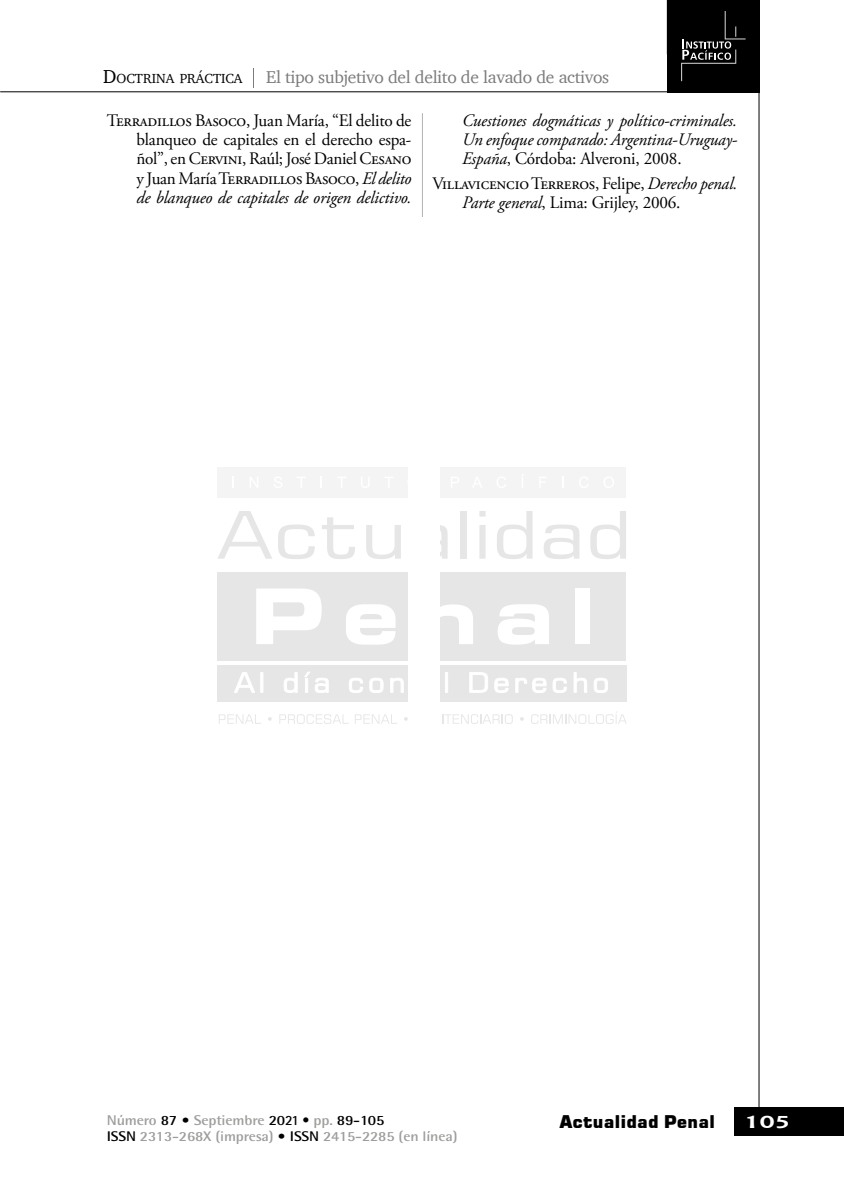
<style>
.page{position:relative;width:844px;height:1191px;background:#fff}
.page>*{position:absolute;margin:0;border:0;box-sizing:border-box;transform-origin:0 0}
.t1{font:17.5px/19.2px "Adobe Garamond Pro";letter-spacing:-.015em;color:#000;text-align:justify}
.t2{font:italic 17.5px/19.2px "Adobe Garamond Pro";letter-spacing:-.01em;color:#000;text-align:justify}
.t3{font:17.5px "Charter";letter-spacing:-.02em;color:#7c7b7b}
.t4{font:17.5px "Square 721 Blk";color:#000}
.t5{font:700 17.5px "Chianti BT";color:#fff;scale:1.45 1}
.t6{font:700 14.17px "Rotis Semi Sans Std";letter-spacing:-.01em;color:#9d9d9c;scale:1.1 1}
.t7{font:700 14px "Rotis Semi Sans Std";letter-spacing:-.01em;color:#9d9d9c;scale:1.1 1}
.t8{font:13.47px "Charter";color:#000}
.s1{font-size:19.25px}
.s2{font-style:italic}
.s3{font-style:normal}
.s4{color:#000}
.s5{font-family:"Rotis Sans Serif Std";color:#000}
</style>
<div class="page">
<div style="left:734px;top:1107px;width:109px;height:29px;background:#000"></div>
<hr style="left:758px;top:92px;width:1px;height:1015px;background:#000">
<hr style="left:0;top:91px;width:759px;height:1px;background:#000">
<div style="left:667px;top:0;width:92px;height:92px;background:#000"></div>
<svg style="left:681px;top:11px;width:65px;height:70px"></svg>
<hr style="left:422px;top:113px;width:1px;height:963px;background:#b3b2b2">
<svg style="left:253px;top:68px;width:1px;height:20px"></svg>
<svg style="left:219px;top:714px;width:42px;height:10px"></svg>
<svg style="left:268px;top:717px;width:4px;height:4px"></svg>
<svg style="left:279px;top:714px;width:118px;height:10px"></svg>
<svg style="left:442px;top:714px;width:70px;height:10px"></svg>
<svg style="left:531px;top:712px;width:95px;height:12px"></svg>
<svg style="left:218px;top:511px;width:54px;height:47px"></svg>
<svg style="left:278px;top:524px;width:37px;height:35px"></svg>
<svg style="left:322px;top:517px;width:33px;height:42px"></svg>
<svg style="left:366px;top:525px;width:35px;height:34px"></svg>
<svg style="left:440px;top:525px;width:7px;height:34px"></svg>
<div style="left:460px;top:511px;width:6px;height:47px;background:#e6e6e6"></div>
<svg style="left:479px;top:511px;width:6px;height:47px"></svg>
<svg style="left:497px;top:511px;width:35px;height:48px"></svg>
<svg style="left:544px;top:524px;width:35px;height:35px"></svg>
<svg style="left:590px;top:511px;width:36px;height:48px"></svg>
<div style="left:217px;top:573px;width:409px;height:88px;background:#e6e6e6"></div>
<div style="left:217px;top:467px;width:409px;height:30px;background:#f4f4f4"></div>
<svg style="left:256px;top:588px;width:65px;height:56px"></svg>
<svg style="left:346px;top:604px;width:49px;height:40px"></svg>
<svg style="left:439px;top:604px;width:34px;height:40px"></svg>
<svg style="left:498px;top:604px;width:51px;height:40px"></svg>
<div style="left:575px;top:588px;width:14px;height:56px;background:#fff"></div>
<svg style="left:232px;top:477px;width:2px;height:11px"></svg>
<svg style="left:250px;top:477px;width:8px;height:10px"></svg>
<svg style="left:297px;top:477px;width:8px;height:10px"></svg>
<svg style="left:338px;top:477px;width:8px;height:10px"></svg>
<svg style="left:451px;top:477px;width:8px;height:10px"></svg>
<div style="left:217px;top:665px;width:409px;height:37px;background:#e6e6e6"></div>
<svg style="left:234px;top:672px;width:21px;height:20px"></svg>
<hr style="left:260px;top:672px;width:3px;height:20px;background:#fff">
<svg style="left:284px;top:672px;width:13px;height:21px"></svg>
<svg style="left:304px;top:672px;width:24px;height:21px"></svg>
<svg style="left:349px;top:678px;width:14px;height:15px"></svg>
<svg style="left:369px;top:678px;width:14px;height:15px"></svg>
<svg style="left:390px;top:678px;width:13px;height:14px"></svg>
<hr style="left:445px;top:672px;width:2px;height:20px;background:#fff">
<svg style="left:469px;top:672px;width:18px;height:20px"></svg>
<svg style="left:494px;top:678px;width:14px;height:15px"></svg>
<svg style="left:515px;top:678px;width:31px;height:15px"></svg>
<svg style="left:552px;top:678px;width:14px;height:15px"></svg>
<svg style="left:573px;top:672px;width:13px;height:20px"></svg>
<svg style="left:594px;top:678px;width:13px;height:15px"></svg>
<div style="left:408px;top:217px;width:31px;height:882px;background:#fff"></div>
<p class="t8" style="left:103px;top:67px;width:141px"><span class="s1">D</span>OCTRINA PRÁCTICA</p>
<p class="t1" style="left:136px;top:111px;width:276px;text-indent:-30px">Terradillos Basoco, Juan María, “El delito de blanqueo de capitales en el derecho espa&shy;ñol”, en Cervini, Raúl; José Daniel Cesano y Juan María Terradillos Basoco, <span class="s2">El delito de blanqueo de capitales de origen delictivo.</span></p>
<p class="t2" style="left:462px;top:111px;width:276px">Cuestiones dogmáticas y político-criminales.<br>Un enfoque comparado: Argentina-Uruguay-España<span class="s3">, Córdoba: Alveroni, 2008.</span></p>
<p class="t3" style="left:266px;top:62px;width:344px">El tipo subjetivo del delito de lavado de activos</p>
<p class="t1" style="left:462px;top:174px;width:276px;text-indent:-30px">Villavicencio Terreros, Felipe, <span class="s2">Derecho penal.<br>Parte general</span>, Lima: Grijley, 2006.</p>
<p class="t6" style="left:107px;top:1111px;width:254px">Número <span class="s4">87 •</span> Septiembre <span class="s4">20</span><span class="s5">21 •</span> pp. <span class="s4">89-105</span></p>
<p class="t7" style="left:107px;top:1127px;width:320px"><span class="s4">ISSN</span> 2313-268X (impresa) <span class="s4">• ISSN</span> 2415-2285 (en línea)</p>
<p class="t4" style="left:559px;top:1111px;width:157px">Actualidad Penal</p>
<p class="t5" style="left:744px;top:1109px;width:33px">105</p>
</div>
